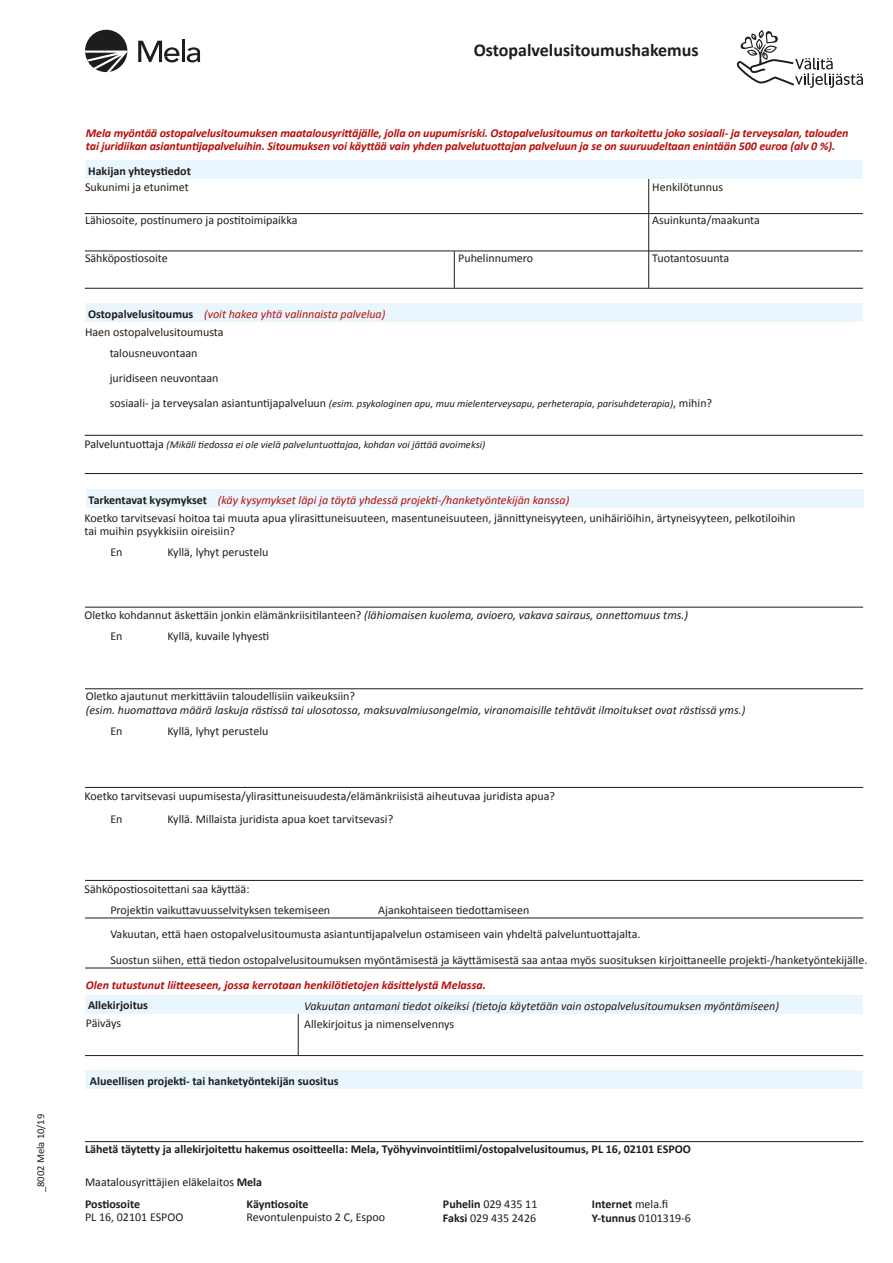
<style>
.page{position:relative;width:893px;height:1263px;background:#fff}
.page>*{position:absolute;margin:0;border:0;box-sizing:border-box;transform-origin:0 0}
.H1_PÄÄOTSIKKO{font:700 18px "Calibri";color:#1d1d1b}
.p_LEIPÄ_1{font:12px/22.4px "Calibri";color:#1d1d1b}
.p_LEIPÄ_1-2{font:italic 700 12px/13.5px "Calibri";letter-spacing:-.01em;color:#b70e0c}
.p_LEIPÄ_1-3{font:italic 12px "Calibri";color:#1d1d1b}
.H2_otsikko{font:italic 12px "Calibri";color:#b70e0c}
.p_LEIPÄ_1-4{font:700 12px "Calibri";color:#1d1d1b}
.H2_otsikko-2{font:italic 12px "Calibri";color:#1d1d1b}
.p_ALATUNNISTE{font:12px "Calibri";color:#1d1d1b}
.H2_otsikko-3{font:700 12px "Calibri";color:#1d1d1b}
.p_ALATUNNISTE-2{font:700 12px "Calibri";color:#1d1d1b}
.p_LEIPÄ_1-5{font:italic 10.5px "Calibri";color:#1d1d1b}
.t1{font:10.5px "Calibri";color:#1d1d1b}
.s1{font-weight:700;font-style:normal;color:#1d1d1b}
.s2{font-style:normal;font-size:12px}
.s3{font-style:normal}
.s4{font-weight:700}
.s5{font-weight:400}
</style>
<div class="page">
<hr style="left:85px;top:1055px;width:778px;height:1px;background:#1d1d1b">
<hr style="left:85px;top:213px;width:778px;height:1px;background:#1d1d1b">
<hr style="left:648px;top:176px;width:1px;height:112px;background:#1d1d1b">
<div style="left:85px;top:160px;width:778px;height:19px;background:#eaf6fe"></div>
<hr style="left:85px;top:251px;width:778px;height:1px;background:#1d1d1b">
<div style="left:85px;top:303px;width:778px;height:19px;background:#eaf6fe"></div>
<hr style="left:85px;top:435px;width:778px;height:1px;background:#1d1d1b">
<hr style="left:85px;top:288px;width:778px;height:1px;background:#1d1d1b">
<hr style="left:298px;top:1007px;width:1px;height:48px;background:#1d1d1b">
<div style="left:86px;top:995px;width:777px;height:19px;background:#eaf6fe"></div>
<div style="left:86px;top:1070px;width:777px;height:19px;background:#eaf6fe"></div>
<hr style="left:85px;top:473px;width:778px;height:1px;background:#1d1d1b">
<hr style="left:85px;top:968px;width:778px;height:1px;background:#1d1d1b">
<hr style="left:85px;top:880px;width:778px;height:1px;background:#1d1d1b">
<hr style="left:85px;top:1141px;width:778px;height:1px;background:#1d1d1b">
<div style="left:86px;top:489px;width:777px;height:19px;background:#eaf6fe"></div>
<hr style="left:85px;top:607px;width:778px;height:1px;background:#1d1d1b">
<hr style="left:85px;top:688px;width:778px;height:1px;background:#1d1d1b">
<hr style="left:85px;top:787px;width:778px;height:1px;background:#1d1d1b">
<svg style="left:737px;top:30px;width:126px;height:58px"></svg>
<hr style="left:85px;top:917px;width:778px;height:1px;background:#1d1d1b">
<hr style="left:454px;top:251px;width:1px;height:37px;background:#1d1d1b">
<svg style="left:138px;top:41px;width:41px;height:21px"></svg>
<hr style="left:182px;top:39px;width:3px;height:23px;background:#1d1d1b">
<svg style="left:187px;top:47px;width:13px;height:15px"></svg>
<div style="left:85px;top:30px;width:42px;height:42px;background:#1d1d1b;border-radius:50%"></div>
<svg style="left:85px;top:51px;width:42px;height:21px"></svg>
<p class="t1" style="left:34px;top:1192px;width:80px;rotate:-90deg">_8002 Mela 10/19</p>
<h1 class="H1_PÄÄOTSIKKO" style="left:474px;top:39px;width:227px">Ostopalvelusitoumushakemus</h1>
<p class="p_LEIPÄ_1-2" style="left:86px;top:126px;width:764px">Mela myöntää ostopalvelusitoumuksen maatalousyrittäjälle, jolla on uupumisriski. Ostopalvelusitoumus on tarkoitettu joko sosiaali- ja terveysalan, talouden tai juridiikan asiantuntijapalveluihin. Sitoumuksen voi käyttää vain yhden palvelutuottajan palveluun ja se on suuruudeltaan enintään 500 euroa (alv 0 %).</p>
<h2 class="H2_otsikko-3" style="left:88px;top:163px;width:104px">Hakijan yhteystiedot</h2>
<p class="p_LEIPÄ_1" style="left:85px;top:209px;width:214px">Lähiosoite, postinumero ja postitoimipaikka</p>
<p class="p_LEIPÄ_1" style="left:85px;top:176px;width:105px">Sukunimi ja etunimet</p>
<p class="p_LEIPÄ_1" style="left:85px;top:247px;width:84px">Sähköpostiosoite</p>
<p class="p_LEIPÄ_1" style="left:458px;top:247px;width:77px">Puhelinnumero</p>
<h2 class="H2_otsikko" style="left:88px;top:305px;width:299px"><span class="s1">Ostopalvelusitoumus</span> (voit hakea yhtä valinnaista palvelua)</h2>
<p class="p_LEIPÄ_1" style="left:85px;top:321px;width:140px">Haen ostopalvelusitoumusta</p>
<p class="p_LEIPÄ_1" style="left:110px;top:341px;width:89px">talousneuvontaan</p>
<p class="p_LEIPÄ_1" style="left:110px;top:367px;width:110px">juridiseen neuvontaan</p>
<p class="p_LEIPÄ_1" style="left:652px;top:176px;width:72px">Henkilötunnus</p>
<p class="p_LEIPÄ_1" style="left:652px;top:209px;width:109px">Asuinkunta/maakunta</p>
<p class="p_LEIPÄ_1" style="left:652px;top:247px;width:78px">Tuotantosuunta</p>
<p class="p_LEIPÄ_1-5" style="left:110px;top:396px;width:604px"><span class="s2">sosiaali- ja terveysalan asiantuntijapalveluun</span> (esim. psykologinen apu, muu mielenterveysapu, perheterapia, parisuhdeterapia)<span class="s2">, mihin?</span></p>
<p class="p_LEIPÄ_1-5" style="left:84px;top:437px;width:402px"><span class="s2">Palveluntuottaja</span> (Mikäli tiedossa ei ole vielä palveluntuottajaa, kohdan voi jättää avoimeksi)</p>
<h2 class="H2_otsikko" style="left:89px;top:492px;width:482px"><span class="s1">Tarkentavat kysymykset</span> (käy kysymykset läpi ja täytä yhdessä projekti-/hanketyöntekijän kanssa)</h2>
<p class="p_LEIPÄ_1" style="left:84px;top:507px;width:712px">Koetko tarvitsevasi hoitoa tai muuta apua ylirasittuneisuuteen, masentuneisuuteen, jännittyneisyyteen, unihäiriöihin, ärtyneisyyteen, pelkotiloihin</p>
<p class="p_LEIPÄ_1" style="left:84px;top:520px;width:152px">tai muihin psyykkisiin oireisiin?</p>
<p class="p_LEIPÄ_1" style="left:110px;top:541px;width:14px">En</p>
<p class="p_LEIPÄ_1" style="left:168px;top:541px;width:102px">Kyllä, lyhyt perustelu</p>
<p class="p_LEIPÄ_1-3" style="left:84px;top:607px;width:605px"><span class="s3">Oletko kohdannut äskettäin jonkin elämänkriisitilanteen?</span> (lähiomaisen kuolema, avioero, vakava sairaus, onnettomuus tms.)</p>
<p class="p_LEIPÄ_1" style="left:110px;top:625px;width:14px">En</p>
<p class="p_LEIPÄ_1" style="left:168px;top:625px;width:103px">Kyllä, kuvaile lyhyesti</p>
<p class="p_LEIPÄ_1" style="left:86px;top:685px;width:271px">Oletko ajautunut merkittäviin taloudellisiin vaikeuksiin?</p>
<p class="p_LEIPÄ_1-3" style="left:86px;top:702px;width:661px">(esim. huomattava määrä laskuja rästissä tai ulosotossa, maksuvalmiusongelmia, viranomaisille tehtävät ilmoitukset ovat rästissä yms.)</p>
<p class="p_LEIPÄ_1" style="left:110px;top:720px;width:14px">En</p>
<p class="p_LEIPÄ_1" style="left:168px;top:720px;width:102px">Kyllä, lyhyt perustelu</p>
<p class="p_LEIPÄ_1" style="left:84px;top:785px;width:472px">Koetko tarvitsevasi uupumisesta/ylirasittuneisuudesta/elämänkriisistä aiheutuvaa juridista apua?</p>
<p class="p_LEIPÄ_1" style="left:110px;top:808px;width:14px">En</p>
<p class="p_LEIPÄ_1" style="left:168px;top:808px;width:227px">Kyllä. Millaista juridista apua koet tarvitsevasi?</p>
<p class="p_LEIPÄ_1" style="left:84px;top:878px;width:167px">Sähköpostiosoitettani saa käyttää:</p>
<p class="p_LEIPÄ_1" style="left:110px;top:899px;width:221px">Projektin vaikuttavuusselvityksen tekemiseen</p>
<p class="p_LEIPÄ_1" style="left:378px;top:899px;width:153px">Ajankohtaiseen tiedottamiseen</p>
<p class="p_LEIPÄ_1" style="left:110px;top:923px;width:532px">Vakuutan, että haen ostopalvelusitoumusta asiantuntijapalvelun ostamiseen vain yhdeltä palveluntuottajalta.</p>
<p class="p_LEIPÄ_1" style="left:110px;top:949px;width:758px">Suostun siihen, että tiedon ostopalvelusitoumuksen myöntämisestä ja käyttämisestä saa antaa myös suosituksen kirjoittaneelle projekti-/hanketyöntekijälle.</p>
<p class="p_LEIPÄ_1-2" style="left:86px;top:978px;width:402px">Olen tutustunut liitteeseen, jossa kerrotaan henkilötietojen käsittelystä Melassa.</p>
<h2 class="H2_otsikko-3" style="left:88px;top:997px;width:62px">Allekirjoitus</h2>
<p class="p_LEIPÄ_1" style="left:86px;top:1012px;width:37px">Päiväys</p>
<h2 class="H2_otsikko-2" style="left:304px;top:998px;width:476px">Vakuutan antamani tiedot oikeiksi (tietoja käytetään vain ostopalvelusitoumuksen myöntämiseen)</h2>
<p class="p_LEIPÄ_1" style="left:304px;top:1013px;width:151px">Allekirjoitus ja nimenselvennys</p>
<h2 class="H2_otsikko-3" style="left:90px;top:1073px;width:250px">Alueellisen projekti- tai hanketyöntekijän suositus</h2>
<p class="p_LEIPÄ_1-4" style="left:85px;top:1141px;width:607px">Lähetä täytetty ja allekirjoitettu hakemus osoitteella: Mela, Työhyvinvointitiimi/ostopalvelusitoumus, PL 16, 02101 ESPOO</p>
<p class="p_LEIPÄ_1" style="left:247px;top:1170px;width:63px;text-indent:-162px">Maatalousyrittäjien eläkelaitos <span class="s4">Mela<br>Käyntiosoite</span></p>
<p class="p_ALATUNNISTE" style="left:247px;top:1210px;width:140px">Revontulenpuisto 2 C, Espoo</p>
<p class="p_ALATUNNISTE-2" style="left:85px;top:1196px;width:57px">Postiosoite</p>
<p class="p_ALATUNNISTE" style="left:85px;top:1210px;width:100px">PL 16, 02101 ESPOO</p>
<p class="p_ALATUNNISTE" style="left:443px;top:1196px;width:96px"><span class="s4">Puhelin</span> 029 435 11</p>
<p class="p_ALATUNNISTE" style="left:443px;top:1211px;width:95px"><span class="s4">Faksi</span> 029 435 2426</p>
<p class="p_ALATUNNISTE-2" style="left:592px;top:1196px;width:78px">Internet <span class="s5">mela.fi</span></p>
<p class="p_ALATUNNISTE" style="left:592px;top:1211px;width:101px"><span class="s4">Y-tunnus</span> 0101319-6</p>
</div>
